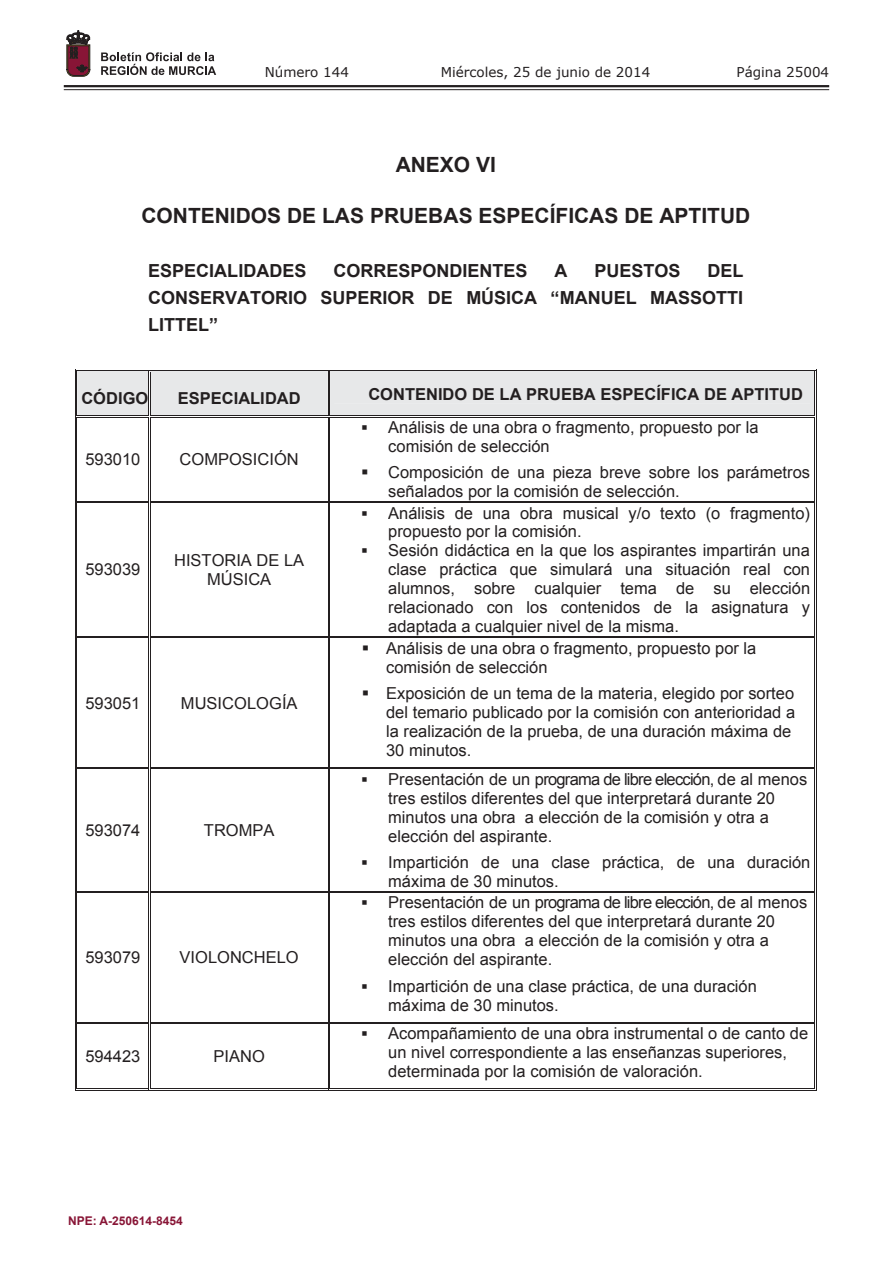
<style>
.page{position:relative;width:893px;height:1263px;background:#fff}
.page>*{position:absolute;margin:0;border:0;box-sizing:border-box;transform-origin:0 0}
.t1{font:700 21px "Arial";color:#231f20}
.t2{font:700 18px/27px "Arial";color:#231f20;text-align:justify}
.t3{font:16.5px/19px "Arial";color:#231f20}
.t4{font:700 16.5px "Arial";color:#231f20}
.t5{font:13.5px "Verdana";color:#231f20}
.t6{font:700 12px "Arial";color:#881536}
</style>
<div class="page">
<hr style="left:64px;top:85px;width:765px;height:2px;background:#231f20">
<hr style="left:64px;top:89px;width:765px;height:1px;background:#231f20">
<svg style="left:101px;top:52px;width:115px;height:23px"></svg>
<svg style="left:67px;top:31px;width:23px;height:45px"></svg>
<svg style="left:75px;top:370px;width:742px;height:48px;background:#dadbdc"></svg>
<hr style="left:77px;top:418px;width:1px;height:83px;background:#231f20">
<hr style="left:75px;top:418px;width:1px;height:83px;background:#231f20">
<hr style="left:150px;top:418px;width:1px;height:83px;background:#231f20">
<hr style="left:149px;top:418px;width:1px;height:83px;background:#231f20">
<hr style="left:329px;top:418px;width:1px;height:83px;background:#231f20">
<hr style="left:328px;top:418px;width:1px;height:83px;background:#231f20">
<hr style="left:816px;top:418px;width:1px;height:83px;background:#231f20">
<hr style="left:814px;top:418px;width:1px;height:83px;background:#231f20">
<hr style="left:77px;top:501px;width:72px;height:1px;background:#231f20">
<hr style="left:77px;top:502px;width:72px;height:1px;background:#231f20">
<hr style="left:151px;top:501px;width:177px;height:1px;background:#231f20">
<hr style="left:151px;top:502px;width:177px;height:1px;background:#231f20">
<hr style="left:330px;top:501px;width:484px;height:1px;background:#231f20">
<hr style="left:330px;top:502px;width:484px;height:1px;background:#231f20">
<hr style="left:77px;top:503px;width:1px;height:133px;background:#231f20">
<hr style="left:75px;top:503px;width:1px;height:133px;background:#231f20">
<hr style="left:150px;top:503px;width:1px;height:133px;background:#231f20">
<hr style="left:149px;top:503px;width:1px;height:133px;background:#231f20">
<hr style="left:329px;top:503px;width:1px;height:133px;background:#231f20">
<hr style="left:328px;top:503px;width:1px;height:133px;background:#231f20">
<hr style="left:816px;top:503px;width:1px;height:133px;background:#231f20">
<hr style="left:814px;top:503px;width:1px;height:133px;background:#231f20">
<hr style="left:77px;top:636px;width:72px;height:1px;background:#231f20">
<hr style="left:77px;top:637px;width:72px;height:1px;background:#231f20">
<hr style="left:151px;top:636px;width:177px;height:1px;background:#231f20">
<hr style="left:151px;top:637px;width:177px;height:1px;background:#231f20">
<hr style="left:330px;top:636px;width:484px;height:1px;background:#231f20">
<hr style="left:330px;top:637px;width:484px;height:1px;background:#231f20">
<hr style="left:77px;top:638px;width:1px;height:129px;background:#231f20">
<hr style="left:75px;top:638px;width:1px;height:129px;background:#231f20">
<hr style="left:150px;top:638px;width:1px;height:129px;background:#231f20">
<hr style="left:149px;top:638px;width:1px;height:129px;background:#231f20">
<hr style="left:329px;top:638px;width:1px;height:129px;background:#231f20">
<hr style="left:328px;top:638px;width:1px;height:129px;background:#231f20">
<hr style="left:816px;top:638px;width:1px;height:129px;background:#231f20">
<hr style="left:814px;top:638px;width:1px;height:129px;background:#231f20">
<hr style="left:77px;top:767px;width:72px;height:1px;background:#231f20">
<hr style="left:77px;top:769px;width:72px;height:1px;background:#231f20">
<hr style="left:151px;top:767px;width:177px;height:1px;background:#231f20">
<hr style="left:151px;top:769px;width:177px;height:1px;background:#231f20">
<hr style="left:330px;top:767px;width:484px;height:1px;background:#231f20">
<hr style="left:330px;top:769px;width:484px;height:1px;background:#231f20">
<hr style="left:77px;top:769px;width:1px;height:122px;background:#231f20">
<hr style="left:75px;top:769px;width:1px;height:122px;background:#231f20">
<hr style="left:150px;top:769px;width:1px;height:122px;background:#231f20">
<hr style="left:149px;top:769px;width:1px;height:122px;background:#231f20">
<hr style="left:329px;top:769px;width:1px;height:122px;background:#231f20">
<hr style="left:328px;top:769px;width:1px;height:122px;background:#231f20">
<hr style="left:816px;top:769px;width:1px;height:122px;background:#231f20">
<hr style="left:814px;top:769px;width:1px;height:122px;background:#231f20">
<hr style="left:77px;top:891px;width:72px;height:1px;background:#231f20">
<hr style="left:77px;top:892px;width:72px;height:1px;background:#231f20">
<hr style="left:151px;top:891px;width:177px;height:1px;background:#231f20">
<hr style="left:151px;top:892px;width:177px;height:1px;background:#231f20">
<hr style="left:330px;top:891px;width:484px;height:1px;background:#231f20">
<hr style="left:330px;top:892px;width:484px;height:1px;background:#231f20">
<hr style="left:77px;top:893px;width:1px;height:129px;background:#231f20">
<hr style="left:75px;top:893px;width:1px;height:129px;background:#231f20">
<hr style="left:150px;top:893px;width:1px;height:129px;background:#231f20">
<hr style="left:149px;top:893px;width:1px;height:129px;background:#231f20">
<hr style="left:329px;top:893px;width:1px;height:129px;background:#231f20">
<hr style="left:328px;top:893px;width:1px;height:129px;background:#231f20">
<hr style="left:816px;top:893px;width:1px;height:129px;background:#231f20">
<hr style="left:814px;top:893px;width:1px;height:129px;background:#231f20">
<hr style="left:77px;top:1022px;width:72px;height:1px;background:#231f20">
<hr style="left:77px;top:1023px;width:72px;height:1px;background:#231f20">
<hr style="left:151px;top:1022px;width:177px;height:1px;background:#231f20">
<hr style="left:151px;top:1023px;width:177px;height:1px;background:#231f20">
<hr style="left:330px;top:1022px;width:484px;height:1px;background:#231f20">
<hr style="left:330px;top:1023px;width:484px;height:1px;background:#231f20">
<hr style="left:77px;top:1024px;width:1px;height:64px;background:#231f20">
<hr style="left:75px;top:1024px;width:1px;height:67px;background:#231f20">
<hr style="left:77px;top:1090px;width:72px;height:1px;background:#231f20">
<hr style="left:77px;top:1088px;width:72px;height:1px;background:#231f20">
<hr style="left:150px;top:1024px;width:1px;height:64px;background:#231f20">
<hr style="left:149px;top:1024px;width:1px;height:65px;background:#231f20">
<hr style="left:149px;top:1090px;width:179px;height:1px;background:#231f20">
<hr style="left:151px;top:1088px;width:177px;height:1px;background:#231f20">
<hr style="left:329px;top:1024px;width:1px;height:64px;background:#231f20">
<hr style="left:328px;top:1024px;width:1px;height:65px;background:#231f20">
<hr style="left:330px;top:1090px;width:484px;height:1px;background:#231f20">
<hr style="left:330px;top:1088px;width:484px;height:1px;background:#231f20">
<hr style="left:816px;top:1024px;width:1px;height:64px;background:#231f20">
<hr style="left:814px;top:1024px;width:1px;height:64px;background:#231f20">
<p class="t5" style="left:265px;top:62px;width:86px">Número 144</p>
<p class="t5" style="left:441px;top:62px;width:211px">Miércoles, 25 de junio de 2014</p>
<p class="t5" style="left:736px;top:62px;width:94px">Página 25004</p>
<p class="t1" style="left:396px;top:150px;width:102px">ANEXO VI</p>
<p class="t1" style="left:141px;top:201px;width:610px">CONTENIDOS DE LAS PRUEBAS ESPECÍFICAS DE APTITUD</p>
<p class="t2" style="left:148px;top:258px;width:160px">ESPECIALIDADES</p>
<p class="t2" style="left:333px;top:258px;width:196px">CORRESPONDIENTES</p>
<p class="t2" style="left:554px;top:258px;width:14px">A</p>
<p class="t2" style="left:594px;top:258px;width:88px">PUESTOS</p>
<p class="t2" style="left:148px;top:258px;width:597px;text-indent:559px">DEL CONSERVATORIO SUPERIOR DE MÚSICA “MANUEL MASSOTTI LITTEL”</p>
<p class="t4" style="left:81px;top:387px;width:68px">CÓDIGO</p>
<p class="t4" style="left:178px;top:387px;width:124px">ESPECIALIDAD</p>
<p class="t4" style="left:368px;top:383px;width:436px">CONTENIDO DE LA PRUEBA ESPECÍFICA DE APTITUD</p>
<p class="t3" style="left:85px;top:450px;width:57px">593010</p>
<p class="t3" style="left:180px;top:450px;width:121px">COMPOSICIÓN</p>
<p class="t3" style="left:85px;top:560px;width:57px">593039</p>
<p class="t3" style="left:174px;top:551px;width:132px;text-align:center">HISTORIA DE LA<br>MÚSICA</p>
<p class="t3" style="left:85px;top:693px;width:57px">593051</p>
<p class="t3" style="left:181px;top:693px;width:118px">MUSICOLOGÍA</p>
<p class="t3" style="left:85px;top:821px;width:57px">593074</p>
<p class="t3" style="left:204px;top:821px;width:72px">TROMPA</p>
<p class="t3" style="left:85px;top:948px;width:57px">593079</p>
<p class="t3" style="left:180px;top:948px;width:121px">VIOLONCHELO</p>
<p class="t3" style="left:85px;top:1047px;width:57px">594423</p>
<p class="t3" style="left:214px;top:1047px;width:53px">PIANO</p>
<p class="t6" style="left:68px;top:1213px;width:116px">NPE: A-250614-8454</p>
<p class="t3" style="left:388px;top:418px;width:372px;text-indent:-27px">▪ Análisis de una obra o fragmento, propuesto por la comisión de selección</p>
<p class="t3" style="left:388px;top:463px;width:423px;text-indent:-27px">▪ Composición de una pieza breve sobre los parámetros señalados por la comisión de selección.</p>
<p class="t3" style="left:388px;top:503px;width:423px;text-indent:-27px">▪ Análisis de una obra musical y/o texto (o fragmento) propuesto por la comisión.</p>
<p class="t3" style="left:388px;top:541px;width:424px;text-align:justify;text-indent:-27px">▪ Sesión didáctica en la que los aspirantes impartirán una clase práctica que simulará una situación real con alumnos, sobre cualquier tema de su elección relacionado con los contenidos de la asignatura y adaptada a cualquier nivel de la misma.</p>
<p class="t3" style="left:386px;top:638px;width:372px;text-indent:-24px">▪ Análisis de una obra o fragmento, propuesto por la comisión de selección</p>
<p class="t3" style="left:386px;top:684px;width:410px;text-indent:-24px">▪ Exposición de un tema de la materia, elegido por sorteo del temario publicado por la comisión con anterioridad a la realización de la prueba, de una duración máxima de 30 minutos.</p>
<p class="t3" style="left:388px;top:769px;width:421px;text-indent:-27px">▪ Presentación de un programa de libre elección, de al menos tres estilos diferentes del que interpretará durante 20 minutos una obra a elección de la comisión y otra a elección del aspirante.</p>
<p class="t3" style="left:388px;top:853px;width:424px;text-indent:-27px">▪ Impartición de una clase práctica, de una duración máxima de 30 minutos.</p>
<p class="t3" style="left:388px;top:893px;width:421px;text-indent:-27px">▪ Presentación de un programa de libre elección, de al menos tres estilos diferentes del que interpretará durante 20 minutos una obra a elección de la comisión y otra a elección del aspirante.</p>
<p class="t3" style="left:388px;top:976px;width:370px;text-indent:-27px">▪ Impartición de una clase práctica, de una duración máxima de 30 minutos.</p>
<p class="t3" style="left:388px;top:1024px;width:422px;text-indent:-27px">▪ Acompañamiento de una obra instrumental o de canto de un nivel correspondiente a las enseñanzas superiores, determinada por la comisión de valoración.</p>
</div>
